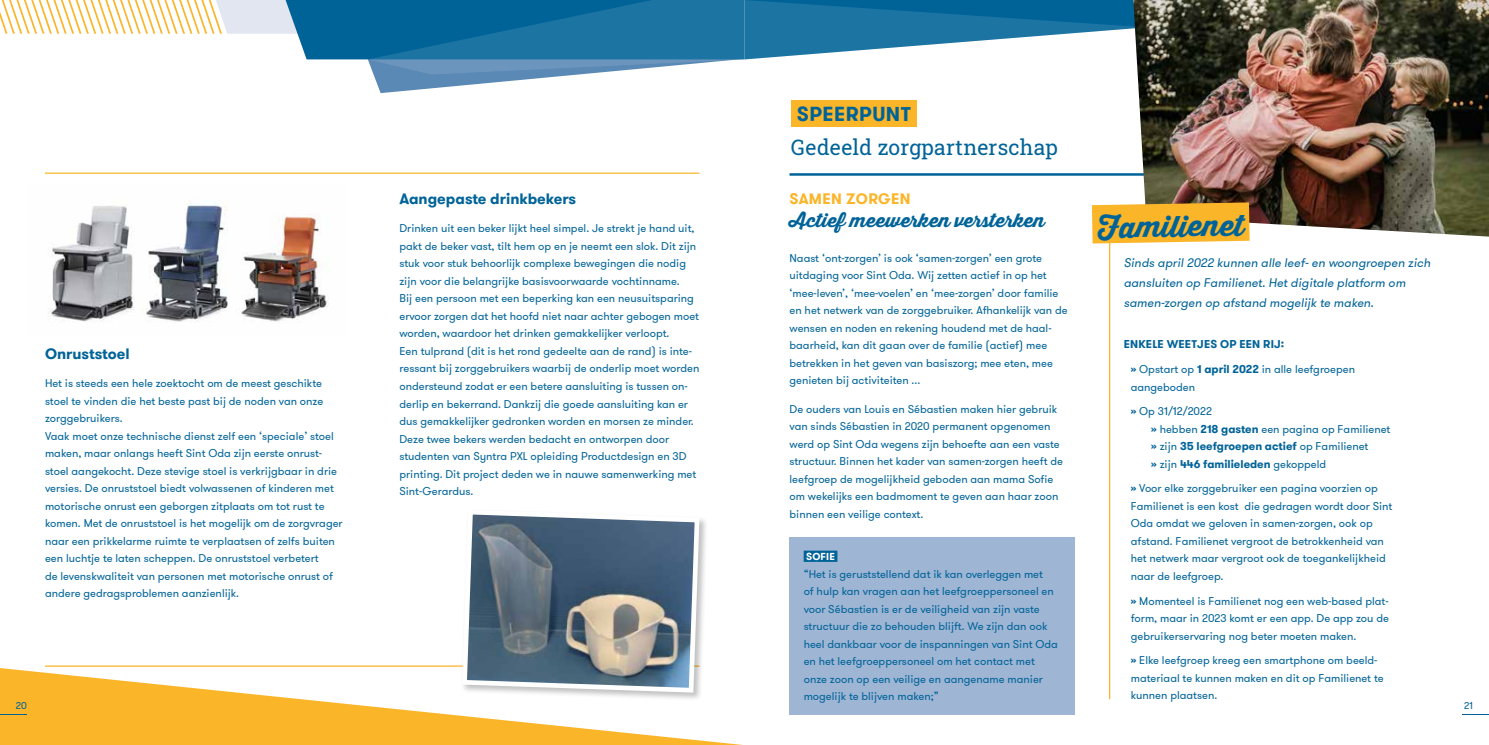
<style>
.page{position:relative;width:1489px;height:745px;background:#fff}
.page>*{position:absolute;margin:0;border:0;box-sizing:border-box;transform-origin:0 0}
.t1{font:29px "Thirsty Script Extrabold Demo";color:#006398}
.t2{font:21.25px "Roboto Slab";letter-spacing:.01em;color:#006398}
.t3{font:700 20px "GT Walsheim";letter-spacing:.025em;color:#006398}
.t4{font:18.75px "Thirsty Script Extrabold Demo";color:#006398}
.t5{font:700 15px "GT Walsheim";color:#006398}
.t6{font:700 15px "GT Walsheim";letter-spacing:.025em;color:#fab528}
.t7{font:12.5px/20px "GT Walsheim";color:#006398}
.t8{font:11.25px/17.5px "GT Walsheim";color:#006398}
.t9{font:700 11.25px/24.6px "GT Walsheim";letter-spacing:.015em;color:#006398}
.t10{font:700 10px "GT Walsheim";letter-spacing:.015em;color:#fff}
.t11{font:10px "GT Walsheim";color:#006398}
.s1{font-weight:400}
.s2{font-weight:700}
</style>
<div class="page">
<svg style="left:0;top:0;width:1133px;height:93px"></svg>
<svg style="left:0;top:668px;width:733px;height:76px;fill:#fab528"></svg>
<hr style="left:45px;top:172px;width:654px;height:2px;background:#fab528">
<hr style="left:45px;top:665px;width:654px;height:1px;background:#fab528">
<div style="left:460px;top:507px;width:248px;height:194px;background:#000;opacity:.25"></div>
<svg style="left:459px;top:507px;width:243px;height:187px;background:#7b8995"></svg>
<div style="left:791px;top:100px;width:125px;height:26px;background:#fab528"></div>
<hr style="left:789px;top:173px;width:654px;height:2px;background:#006398">
<div style="left:789px;top:536px;width:285px;height:178px;background:#9eb5d4"></div>
<div style="left:803px;top:550px;width:34px;height:11px;background:#006398"></div>
<img style="left:1133px;top:0;width:355px;height:236px">
<svg style="left:1091px;top:202px;width:158px;height:41px;background:#f6b633"></svg>
<hr style="left:1108px;top:242px;width:2px;height:456px;background:#fab528">
<img style="left:48px;top:201px;width:281px;height:121px">
<svg style="left:0;top:713px;width:27px;height:1px"></svg>
<h3 class="t3" style="left:796px;top:101px;width:116px">SPEERPUNT</h3>
<h2 class="t2" style="left:791px;top:133px;width:268px">Gedeeld zorgpartnerschap</h2>
<h3 class="t6" style="left:789px;top:189px;width:122px">SAMEN ZORGEN</h3>
<h3 class="t4" style="left:789px;top:205px;width:257px">Actief meewerken versterken</h3>
<p class="t8" style="left:789px;top:249px;width:280px">Naast ‘ont-zorgen’ is ook ‘samen-zorgen’ een grote uitdaging voor Sint Oda. Wij zetten actief in op het ‘mee-leven’, ‘mee-voelen’ en ‘mee-zorgen’ door familie en het netwerk van de zorggebruiker. Afhankelijk van de wensen en noden en rekening houdend met de haal&shy;baarheid, kan dit gaan over de familie (actief) mee betrekken in het geven van basiszorg; mee eten, mee genieten bij activiteiten ...</p>
<p class="t8" style="left:789px;top:399px;width:275px">De ouders van Louis en Sébastien maken hier gebruik van sinds Sébastien in 2020 permanent opgenomen werd op Sint Oda wegens zijn behoefte aan een vaste structuur. Binnen het kader van samen-zorgen heeft de leefgroep de mogelijkheid geboden aan mama Sofie om wekelijks een badmoment te geven aan haar zoon binnen een veilige context.</p>
<p class="t10" style="left:806px;top:549px;width:30px">SOFIE</p>
<p class="t8" style="left:803px;top:564px;width:256px">“Het is geruststellend dat ik kan overleggen met<br>of hulp kan vragen aan het leefgroeppersoneel en voor Sébastien is er de veiligheid van zijn vaste structuur die zo behouden blijft. We zijn dan ook heel dankbaar voor de inspanningen van Sint Oda en het leefgroeppersoneel om het contact met onze zoon op een veilige en aangename manier mogelijk te blijven maken;”</p>
<h3 class="t5" style="left:399px;top:189px;width:178px">Aangepaste drinkbekers</h3>
<p class="t8" style="left:399px;top:219px;width:301px">Drinken uit een beker lijkt heel simpel. Je strekt je hand uit, pakt de beker vast, tilt hem op en je neemt een slok. Dit zijn stuk voor stuk behoorlijk complexe bewegingen die nodig zijn voor die belangrijke basisvoorwaarde vochtinname.<br>Bij een persoon met een beperking kan een neusuitsparing ervoor zorgen dat het hoofd niet naar achter gebogen moet worden, waardoor het drinken gemakkelijker verloopt.<br>Een tulprand (dit is het rond gedeelte aan de rand) is inte&shy;ressant bij zorggebruikers waarbij de onderlip moet worden ondersteund zodat er een betere aansluiting is tussen on&shy;derlip en bekerrand. Dankzij die goede aansluiting kan er dus gemakkelijker gedronken worden en morsen ze minder.<br>Deze twee bekers werden bedacht en ontworpen door studenten van Syntra PXL opleiding Productdesign en 3D printing. Dit project deden we in nauwe samenwerking met Sint-Gerardus.</p>
<h1 class="t1" style="left:1097px;top:205px;width:148px;rotate:-1deg">Familienet</h1>
<p class="t7" style="left:1123px;top:252px;width:310px">Sinds april 2022 kunnen alle leef- en woongroepen zich aansluiten op Familienet. Het digitale platform om samen-zorgen op afstand mogelijk te maken.</p>
<p class="t9" style="left:1130px;top:332px;width:226px;text-indent:-7px">ENKELE WEETJES OP EEN RIJ:<br>» <span class="s1">Opstart op</span> 1 april 2022 <span class="s1">in alle leefgroepen</span></p>
<p class="t8" style="left:1130px;top:374px;width:83px;line-height:24.6px">aangeboden<br><span class="s2">»</span> Op 31/12/2022</p>
<p class="t8" style="left:1151px;top:419px;width:241px"><span class="s2">»</span> hebben <span class="s2">218 gasten</span> een pagina op Familienet <span class="s2">»</span> zijn <span class="s2">35 leefgroepen actief</span> op Familienet<br><span class="s2">»</span> zijn <span class="s2">446 familieleden</span> gekoppeld</p>
<p class="t8" style="left:1130px;top:479px;width:263px"><span class="s2">»</span> Voor elke zorggebruiker een pagina voorzien op Familienet is een kost die gedragen wordt door Sint Oda omdat we geloven in samen-zorgen, ook op afstand. Familienet vergroot de betrokkenheid van het netwerk maar vergroot ook de toegankelijkheid naar de leefgroep.</p>
<p class="t8" style="left:1130px;top:591px;width:260px;text-align:justify"><span class="s2">»</span> Momenteel is Familienet nog een web-based plat&shy;form, maar in 2023 komt er een app. De app zou de gebruikerservaring nog beter moeten maken.</p>
<p class="t8" style="left:1130px;top:651px;width:254px"><span class="s2">»</span> Elke leefgroep kreeg een smartphone om beeld&shy;materiaal te kunnen maken en dit op Familienet te kunnen plaatsen.</p>
<h3 class="t5" style="left:45px;top:343px;width:86px">Onruststoel</h3>
<p class="t8" style="left:45px;top:374px;width:299px">Het is steeds een hele zoektocht om de meest geschikte stoel te vinden die het beste past bij de noden van onze zorggebruikers.<br>Vaak moet onze technische dienst zelf een ‘speciale’ stoel maken, maar onlangs heeft Sint Oda zijn eerste onrust&shy;stoel aangekocht. Deze stevige stoel is verkrijgbaar in drie versies. De onruststoel biedt volwassenen of kinderen met motorische onrust een geborgen zitplaats om tot rust te komen. Met de onruststoel is het mogelijk om de zorgvrager naar een prikkelarme ruimte te verplaatsen of zelfs buiten een luchtje te laten scheppen. De onruststoel verbetert<br>de levenskwaliteit van personen met motorische onrust of andere gedragsproblemen aanzienlijk.</p>
<p class="t11" style="left:16px;top:698px;width:13px">20</p>
<p class="t11" style="left:1464px;top:698px;width:10px">21</p>
</div>
